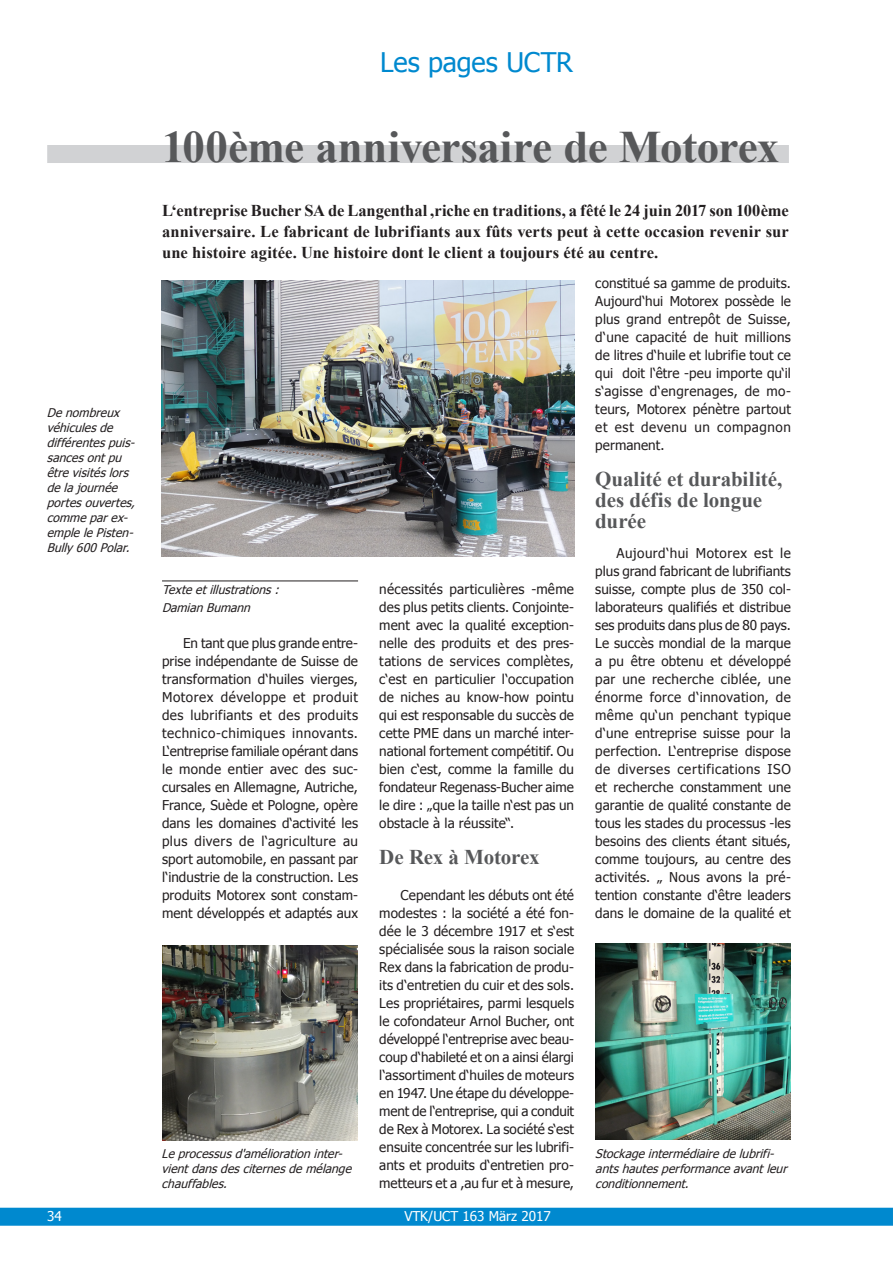
<style>
.page{position:relative;width:893px;height:1263px;background:#fff}
.page>*{position:absolute;margin:0;border:0;box-sizing:border-box;transform-origin:0 0}
.Titel{font:700 45px "Times New Roman";letter-spacing:-.01em;color:#57585a}
.Rubriktitel{font:27px "Tahoma";letter-spacing:-.005em;color:#0089cf}
.Untertitel{font:700 21px/21px "Times New Roman";letter-spacing:-.005em;color:#57585a}
.Lead{font:700 16.5px/21px "Times New Roman";color:#231f20;text-align:justify}
.Grundtext{font:13.5px/18px "Tahoma";letter-spacing:.005em;color:#231f20;text-align:justify}
.Seitenzahl_li{font:13.5px "Tahoma";color:#fff}
.Bildlegende{font:italic 12px/15px "Tahoma";color:#231f20}
.Autor{font:italic 12px/18px "Tahoma";color:#231f20}
</style>
<div class="page">
<div style="left:0;top:1208px;width:893px;height:18px;background:#0089cf"></div>
<img style="left:162px;top:280px;width:412px;height:277px">
<img style="left:162px;top:945px;width:196px;height:195px">
<img style="left:595px;top:944px;width:196px;height:195px">
<div style="left:47px;top:145px;width:742px;height:18px;background:#d1d2d4"></div>
<hr style="left:162px;top:580px;width:196px;height:1px;background:#231f20">
<p class="Rubriktitel" style="left:380px;top:44px;width:194px">Les pages UCTR</p>
<p class="Titel" style="left:162px;top:114px;width:619px">100ème anniversaire de Motorex</p>
<p class="Bildlegende" style="left:47px;top:406px;width:94px">Denombreux véhiculesde différentespuis&shy;sancesontpu êtrevisitéslors delajournée portesouvertes, commeparex&shy;emplelePisten-<br>Bully600Polar.</p>
<p class="Lead" style="left:162px;top:199px;width:628px">L‘entreprise Bucher SA de Langenthal ,riche en traditions, a fêté le 24 juin 2017 son 100ème anniversaire. Le fabricant de lubrifiants aux fûts verts peut à cette occasion revenir sur une histoire agitée. Une histoire dont le client a toujours été au centre.</p>
<p class="Grundtext" style="left:595px;top:275px;width:197px">constitué sa gamme de produits.<br>Aujourd‘hui Motorex possède le plus grand entrepôt de Suisse, d‘une capacité de huit millions de litres d‘huile et lubrifie tout ce qui doit l‘être -peu importe qu‘il s‘agisse d‘engrenages, de mo&shy;teurs, Motorex pénètre partout et est devenu un compagnon permanent.</p>
<p class="Untertitel" style="left:595px;top:468px;width:189px">Qualité et durabilité, des défis de longue durée</p>
<p class="Grundtext" style="left:595px;top:545px;width:197px;text-indent:21px">Aujourd‘hui Motorex est le plus grand fabricant de lubrifiants suisse, compte plus de 350 col&shy;laborateurs qualifiés et distribue ses produits dans plus de 80 pays.<br>Le succès mondial de la marque a pu être obtenu et développé par une recherche ciblée, une énorme force d‘innovation, de même qu‘un penchant typique d‘une entreprise suisse pour la perfection. L‘entreprise dispose de diverses certifications ISO et recherche constamment une garantie de qualité constante de tous les stades du processus -les besoins des clients étant situés, comme toujours, au centre des activités. „ Nous avons la pré&shy;tention constante d‘être leaders dans le domaine de la qualité et</p>
<p class="Grundtext" style="left:379px;top:581px;width:196px">nécessités particulières -même des plus petits clients. Conjointe&shy;ment avec la qualité exception&shy;nelle des produits et des pres&shy;tations de services complètes, c‘est en particulier l‘occupation de niches au know-how pointu qui est responsable du succès de cette PME dans un marché inter&shy;national fortement compétitif. Ou bien c‘est, comme la famille du fondateur Regenass-Bucher aime le dire : „que la taille n‘est pas un obstacle à la réussite“.</p>
<p class="Untertitel" style="left:379px;top:846px;width:162px">De Rex à Motorex</p>
<p class="Grundtext" style="left:379px;top:887px;width:196px;text-indent:21px">Cependant les débuts ont été modestes : la société a été fon&shy;dée le 3 décembre 1917 et s‘est spécialisée sous la raison sociale Rex dans la fabrication de produ&shy;its d‘entretien du cuir et des sols.<br>Les propriétaires, parmi lesquels le cofondateur Arnol Bucher, ont développé l‘entreprise avec beau&shy;coup d‘habileté et on a ainsi élargi l‘assortiment d‘huiles de moteurs en 1947. Une étape du développe&shy;ment de l‘entreprise, qui a conduit de Rex à Motorex. La société s‘est ensuite concentrée sur les lubrifi&shy;ants et produits d‘entretien pro&shy;metteurs et a ,au fur et à mesure,</p>
<p class="Autor" style="left:162px;top:581px;width:123px">Texteetillustrations:<br>DamianBumann</p>
<p class="Grundtext" style="left:162px;top:635px;width:198px;text-indent:21px">En tant que plus grande entre&shy;prise indépendante de Suisse de transformation d‘huiles vierges, Motorex développe et produit des lubrifiants et des produits technico-chimiques innovants.<br>L‘entreprise familiale opérant dans le monde entier avec des suc&shy;cursales en Allemagne, Autriche, France, Suède et Pologne, opère dans les domaines d‘activité les plus divers de l‘agriculture au sport automobile, en passant par l‘industrie de la construction. Les produits Motorex sont constam&shy;ment développés et adaptés aux</p>
<p class="Bildlegende" style="left:162px;top:1147px;width:196px">Leprocessusd'améliorationinter&shy;vientdansdesciternesdemélange chauffables.</p>
<p class="Bildlegende" style="left:595px;top:1147px;width:197px">Stockageintermédiairedelubrifi&shy;antshautesperformanceavantleur conditionnement.</p>
<p class="Seitenzahl_li" style="left:47px;top:1207px;width:16px">34</p>
<p class="Seitenzahl_li" style="left:404px;top:1207px;width:148px">VTK/UCT 163 März 2017</p>
</div>
